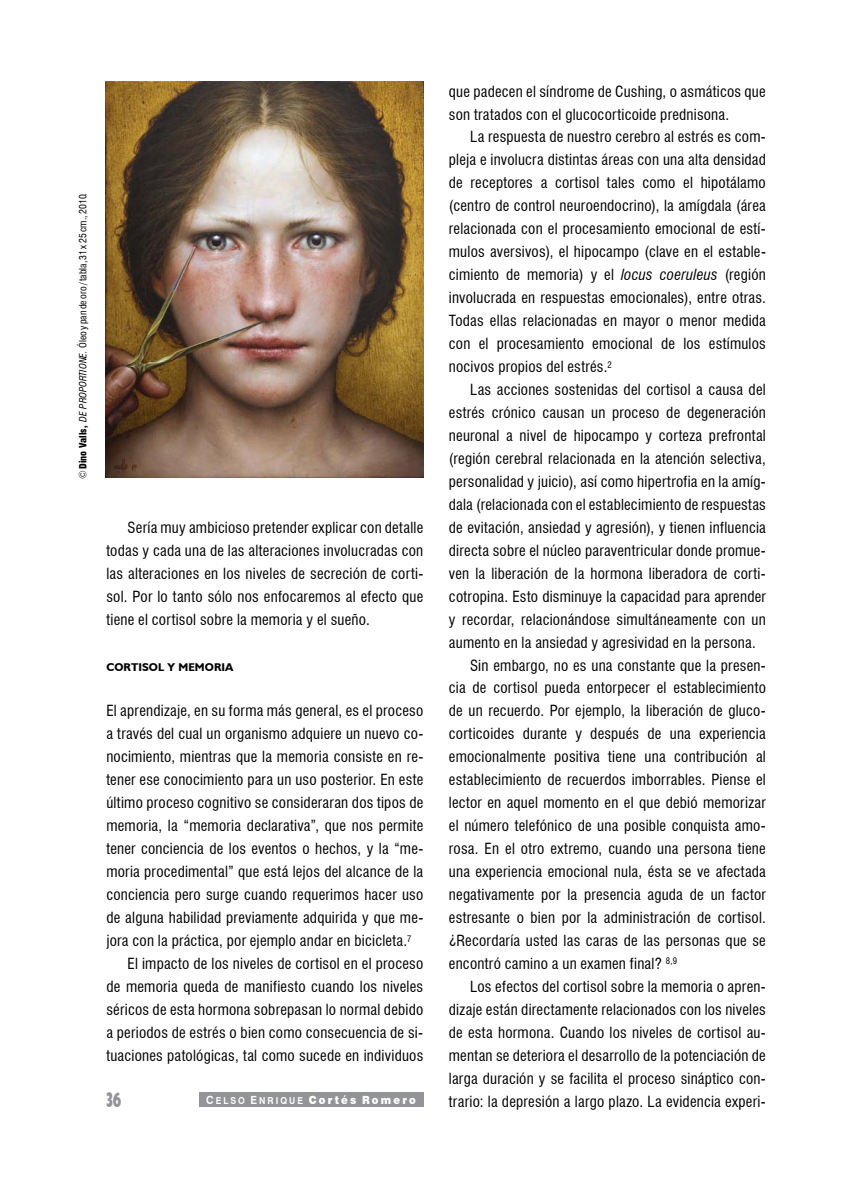
<style>
.page{position:relative;width:851px;height:1191px;background:#fff}
.page>*{position:absolute;margin:0;border:0;box-sizing:border-box;transform-origin:0 0}
.t1{font:700 condensed 21px "Humanist 521 BT Xtra";color:#939498;scale:.75 1}
.t2{font:condensed 15px/23px "Swiss 721 BT";letter-spacing:.015em;color:#000;text-align:justify}
.t3{font:900 11.25px "Swiss 721 BT";letter-spacing:.22em;color:#fff;scale:.9 1}
.t4{font:700 11.25px "Humanist 521 BT";letter-spacing:.01em;color:#000}
.t5{font:condensed 9.75px "Swiss 721 BT";letter-spacing:.005em;color:#000}
.s1{font-weight:300;font-stretch:normal;font-size:10.5px}
.s2{font-weight:900}
.s3{font-style:italic}
.s4{font-weight:700}
.s5{font-weight:700;font-size:9.6px}
</style>
<div class="page">
<div style="left:199px;top:1092px;width:224px;height:14px;background:#939498"></div>
<img style="left:105px;top:82px;width:318px;height:396px">
<p class="t5" style="left:77px;top:479px;width:289px;rotate:-90deg"><span class="s1">©</span> <span class="s2">Dino Valls,</span> <span class="s3">DE PROPORTIONE.</span> Óleo y pan de oro / tabla, 31 x 25 cm., 2010<span class="s3">.</span></p>
<p class="t2" style="left:106px;top:516px;width:318px;text-indent:21px">Sería muy ambicioso pretender explicar con detalle todas y cada una de las alteraciones involucradas con las alteraciones en los niveles de secreción de corti&shy;sol. Por lo tanto sólo nos enfocaremos al efecto que tiene el cortisol sobre la memoria y el sueño.</p>
<p class="t4" style="left:106px;top:659px;width:128px">CORTISOL Y MEMORIA</p>
<p class="t2" style="left:106px;top:699px;width:318px">El aprendizaje, en su forma más general, es el proceso</p>
<p class="t2" style="left:106px;top:722px;width:318px">a través del cual un organismo adquiere un nuevo co-</p>
<p class="t2" style="left:106px;top:745px;width:318px">nocimiento, mientras que la memoria consiste en re-</p>
<p class="t2" style="left:106px;top:768px;width:318px">tener ese conocimiento para un uso posterior. En este</p>
<p class="t2" style="left:106px;top:791px;width:318px">último proceso cognitivo se consideraran dos tipos de</p>
<p class="t2" style="left:106px;top:814px;width:318px">memoria, la “memoria declarativa”, que nos permite</p>
<p class="t2" style="left:106px;top:837px;width:318px">tener conciencia de los eventos o hechos, y la “me-</p>
<p class="t2" style="left:106px;top:860px;width:318px">moria procedimental” que está lejos del alcance de la</p>
<p class="t2" style="left:106px;top:883px;width:318px">conciencia pero surge cuando requerimos hacer uso</p>
<p class="t2" style="left:106px;top:906px;width:318px">de alguna habilidad previamente adquirida y que me-</p>
<p class="t2" style="left:106px;top:929px;width:306px">jora con la práctica, por ejemplo andar en bicicleta.<sup>7</sup></p>
<p class="t2" style="left:128px;top:952px;width:297px">El impacto de los niveles de cortisol en el proceso</p>
<p class="t2" style="left:106px;top:975px;width:318px">de memoria queda de manifiesto cuando los niveles</p>
<p class="t2" style="left:106px;top:998px;width:318px">séricos de esta hormona sobrepasan lo normal debido</p>
<p class="t2" style="left:106px;top:1021px;width:318px">a periodos de estrés o bien como consecuencia de si-</p>
<p class="t2" style="left:106px;top:1043px;width:318px">tuaciones patológicas, tal como sucede en individuos</p>
<p class="t2" style="left:449px;top:80px;width:318px">que padecen el síndrome de Cushing, o asmáticos que son tratados con el glucocorticoide prednisona.</p>
<p class="t2" style="left:449px;top:125px;width:318px;text-indent:21px">La respuesta de nuestro cerebro al estrés es com&shy;pleja e involucra distintas áreas con una alta densidad de receptores a cortisol tales como el hipotálamo (centro de control neuroendocrino), la amígdala (área relacionada con el procesamiento emocional de estí&shy;mulos aversivos), el hipocampo (clave en el estable&shy;cimiento de memoria) y el <span class="s3">locus coeruleus</span> (región involucrada en respuestas emocionales), entre otras.<br>Todas ellas relacionadas en mayor o menor medida con el procesamiento emocional de los estímulos nocivos propios del estrés.<sup>2</sup></p>
<p class="t2" style="left:470px;top:378px;width:297px">Las acciones sostenidas del cortisol a causa del</p>
<p class="t2" style="left:449px;top:401px;width:318px">estrés crónico causan un proceso de degeneración</p>
<p class="t2" style="left:449px;top:424px;width:318px">neuronal a nivel de hipocampo y corteza prefrontal</p>
<p class="t2" style="left:449px;top:447px;width:318px">(región cerebral relacionada en la atención selectiva,</p>
<p class="t2" style="left:449px;top:470px;width:318px">personalidad y juicio), así como hipertrofia en la amíg-</p>
<p class="t2" style="left:449px;top:493px;width:318px">dala (relacionada con el establecimiento de respuestas</p>
<p class="t2" style="left:449px;top:516px;width:318px">de evitación, ansiedad y agresión), y tienen influencia</p>
<p class="t2" style="left:449px;top:539px;width:318px">directa sobre el núcleo paraventricular donde promue-</p>
<p class="t2" style="left:449px;top:562px;width:318px">ven la liberación de la hormona liberadora de corti-</p>
<p class="t2" style="left:449px;top:584px;width:318px">cotropina. Esto disminuye la capacidad para aprender</p>
<p class="t2" style="left:449px;top:607px;width:318px">y recordar, relacionándose simultáneamente con un</p>
<p class="t2" style="left:449px;top:630px;width:308px">aumento en la ansiedad y agresividad en la persona.</p>
<p class="t2" style="left:470px;top:653px;width:297px">Sin embargo, no es una constante que la presen-</p>
<p class="t2" style="left:449px;top:676px;width:318px">cia de cortisol pueda entorpecer el establecimiento</p>
<p class="t2" style="left:449px;top:699px;width:318px">de un recuerdo. Por ejemplo, la liberación de gluco-</p>
<p class="t2" style="left:449px;top:722px;width:318px">corticoides durante y después de una experiencia</p>
<p class="t2" style="left:449px;top:745px;width:318px">emocionalmente positiva tiene una contribución al</p>
<p class="t2" style="left:449px;top:768px;width:318px">establecimiento de recuerdos imborrables. Piense el</p>
<p class="t2" style="left:449px;top:791px;width:318px">lector en aquel momento en el que debió memorizar</p>
<p class="t2" style="left:449px;top:814px;width:318px">el número telefónico de una posible conquista amo-</p>
<p class="t2" style="left:449px;top:837px;width:318px">rosa. En el otro extremo, cuando una persona tiene</p>
<p class="t2" style="left:449px;top:860px;width:318px">una experiencia emocional nula, ésta se ve afectada</p>
<p class="t2" style="left:449px;top:883px;width:318px">negativamente por la presencia aguda de un factor</p>
<p class="t2" style="left:449px;top:906px;width:318px">estresante o bien por la administración de cortisol.</p>
<p class="t2" style="left:449px;top:929px;width:318px">¿Recordaría usted las caras de las personas que se</p>
<p class="t2" style="left:449px;top:952px;width:229px">encontró camino a un examen final? <sup>8,9</sup></p>
<p class="t2" style="left:470px;top:975px;width:297px">Los efectos del cortisol sobre la memoria o apren-</p>
<p class="t2" style="left:449px;top:998px;width:318px">dizaje están directamente relacionados con los niveles</p>
<p class="t2" style="left:449px;top:1021px;width:318px">de esta hormona. Cuando los niveles de cortisol au-</p>
<p class="t2" style="left:449px;top:1043px;width:318px">mentan se deteriora el desarrollo de la potenciación de</p>
<p class="t2" style="left:449px;top:1066px;width:318px">larga duración y se facilita el proceso sináptico con-</p>
<h1 class="t1" style="left:106px;top:1086px;width:21px">36</h1>
<p class="t3" style="left:206px;top:1092px;width:234px"><span class="s4">C</span><span class="s5">ELSO</span> <span class="s4">E</span><span class="s5">NRIQUE</span> Cortés Romero</p>
<p class="t2" style="left:449px;top:1089px;width:318px">trario: la depresión a largo plazo. La evidencia experi-</p>
</div>
